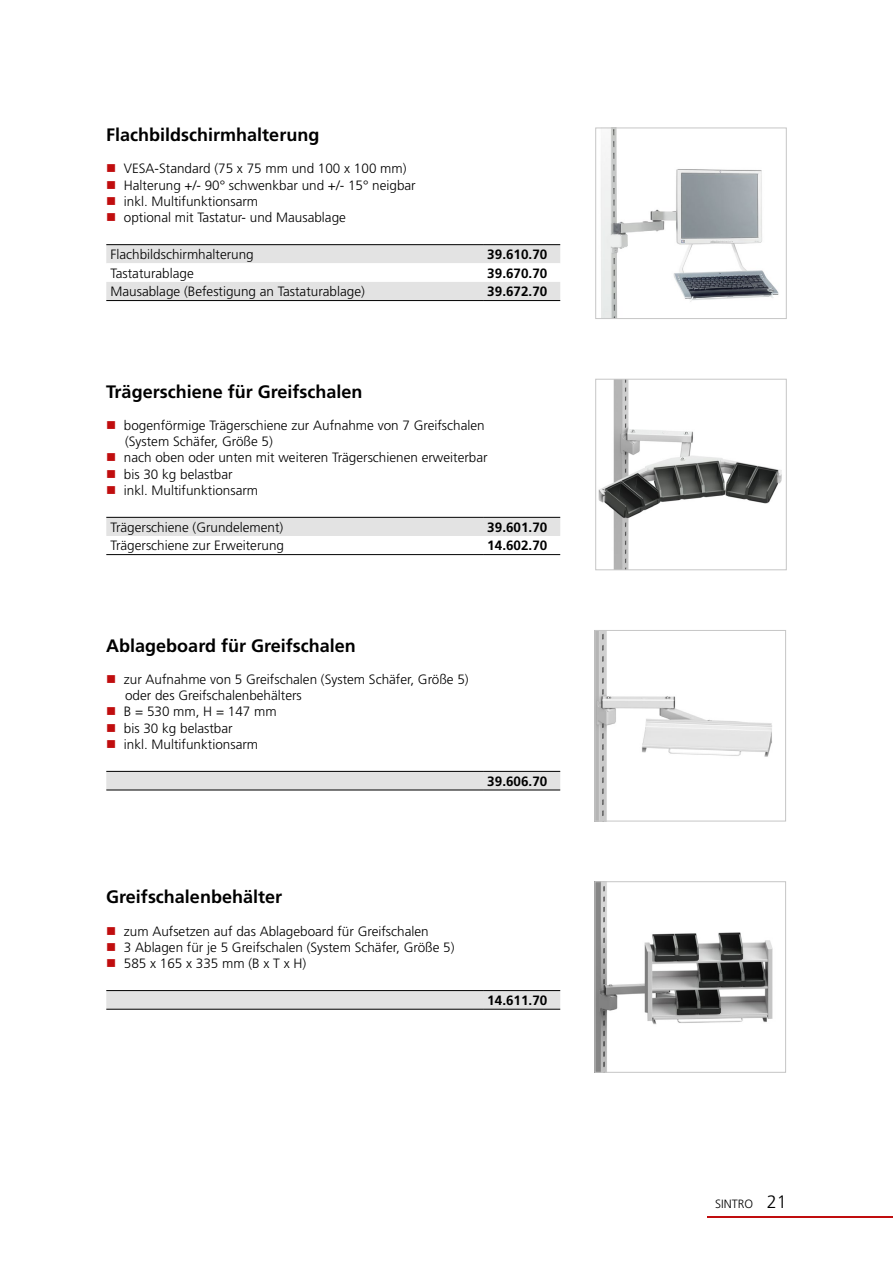
<style>
.page{position:relative;width:893px;height:1263px;background:#fff}
.page>*{position:absolute;margin:0;border:0;box-sizing:border-box;transform-origin:0 0}
.H_4_12{font:700 18px "Frutiger LT Std";color:#000}
.t1{font:300 13.5px "Frutiger LT Std";color:#000}
.t2{font:700 13.5px "Frutiger LT Std";color:#000}
.t3{font:300 12px "Frutiger LT Std";color:#000}
.s1{color:#c00d0e}
.s2{font-size:18px}
</style>
<div class="page">
<hr style="left:707px;top:1216px;width:186px;height:1px;background:#c00d0e">
<img style="left:601px;top:130px;width:178px;height:187px">
<div style="left:595px;top:128px;width:192px;height:191px;border:1px solid #c6c6c6"></div>
<img style="left:598px;top:381px;width:184px;height:187px">
<div style="left:595px;top:379px;width:192px;height:191px;border:1px solid #c6c6c6"></div>
<svg style="left:106px;top:245px;width:454px;height:55px"></svg>
<hr style="left:106px;top:300px;width:377px;height:1px;background:#000">
<hr style="left:483px;top:300px;width:77px;height:1px;background:#000">
<hr style="left:106px;top:244px;width:377px;height:1px;background:#000">
<hr style="left:483px;top:244px;width:77px;height:1px;background:#000">
<div style="left:106px;top:518px;width:454px;height:18px;background:#e3e3e3"></div>
<hr style="left:106px;top:554px;width:377px;height:1px;background:#000">
<hr style="left:483px;top:554px;width:77px;height:1px;background:#000">
<hr style="left:106px;top:517px;width:377px;height:1px;background:#000">
<hr style="left:483px;top:517px;width:77px;height:1px;background:#000">
<div style="left:106px;top:772px;width:454px;height:18px;background:#e3e3e3"></div>
<hr style="left:106px;top:790px;width:377px;height:1px;background:#000">
<hr style="left:483px;top:790px;width:77px;height:1px;background:#000">
<hr style="left:106px;top:771px;width:377px;height:1px;background:#000">
<hr style="left:483px;top:771px;width:77px;height:1px;background:#000">
<svg style="left:106px;top:991px;width:454px;height:18px;background:#dedede"></svg>
<hr style="left:106px;top:1009px;width:377px;height:1px;background:#000">
<hr style="left:483px;top:1009px;width:77px;height:1px;background:#000">
<hr style="left:106px;top:990px;width:377px;height:1px;background:#000">
<hr style="left:483px;top:990px;width:77px;height:1px;background:#000">
<img style="left:597px;top:632px;width:175px;height:187px">
<div style="left:595px;top:630px;width:191px;height:191px;border:1px solid #c6c6c6"></div>
<img style="left:597px;top:883px;width:176px;height:188px">
<div style="left:595px;top:881px;width:191px;height:192px;border:1px solid #c6c6c6"></div>
<p class="H_4_12" style="left:106px;top:124px;width:215px">Flachbildschirmhalterung</p>
<p class="t1" style="left:106px;top:161px;width:302px"><span class="s1">■</span> VESA-Standard (75 x 75 mm und 100 x 100 mm)</p>
<p class="t1" style="left:106px;top:177px;width:311px"><span class="s1">■</span> Halterung +/- 90° schwenkbar und +/- 15° neigbar</p>
<p class="t1" style="left:106px;top:194px;width:153px"><span class="s1">■</span> inkl. Multifunktionsarm</p>
<p class="t1" style="left:106px;top:210px;width:241px"><span class="s1">■</span> optional mit Tastatur- und Mausablage</p>
<p class="t1" style="left:111px;top:247px;width:145px">Flachbildschirmhalterung</p>
<p class="t2" style="left:487px;top:246px;width:62px">39.610.70</p>
<p class="t1" style="left:111px;top:265px;width:85px">Tastaturablage</p>
<p class="t2" style="left:487px;top:265px;width:62px">39.670.70</p>
<p class="t1" style="left:111px;top:284px;width:256px">Mausablage (Befestigung an Tastaturablage)</p>
<p class="t2" style="left:487px;top:284px;width:62px">39.672.70</p>
<p class="H_4_12" style="left:106px;top:381px;width:258px">Trägerschiene für Greifschalen</p>
<p class="t1" style="left:106px;top:418px;width:380px"><span class="s1">■</span> bogenförmige Trägerschiene zur Aufnahme von 7 Greifschalen</p>
<p class="t1" style="left:125px;top:434px;width:149px">(System Schäfer, Größe 5)</p>
<p class="t1" style="left:106px;top:450px;width:383px"><span class="s1">■</span> nach oben oder unten mit weiteren Trägerschienen erweiterbar</p>
<p class="t1" style="left:106px;top:466px;width:128px"><span class="s1">■</span> bis 30 kg belastbar</p>
<p class="t1" style="left:106px;top:482px;width:153px"><span class="s1">■</span> inkl. Multifunktionsarm</p>
<p class="t1" style="left:111px;top:519px;width:174px">Trägerschiene (Grundelement)</p>
<p class="t2" style="left:487px;top:519px;width:62px">39.601.70</p>
<p class="t1" style="left:111px;top:538px;width:175px">Trägerschiene zur Erweiterung</p>
<p class="t2" style="left:487px;top:538px;width:62px">14.602.70</p>
<p class="H_4_12" style="left:106px;top:635px;width:251px">Ablageboard für Greifschalen</p>
<p class="t1" style="left:106px;top:672px;width:364px"><span class="s1">■</span> zur Aufnahme von 5 Greifschalen (System Schäfer, Größe 5)</p>
<p class="t1" style="left:125px;top:688px;width:178px">oder des Greifschalenbehälters</p>
<p class="t1" style="left:106px;top:704px;width:172px"><span class="s1">■</span> B = 530 mm, H = 147 mm</p>
<p class="t1" style="left:106px;top:720px;width:128px"><span class="s1">■</span> bis 30 kg belastbar</p>
<p class="t1" style="left:106px;top:736px;width:153px"><span class="s1">■</span> inkl. Multifunktionsarm</p>
<p class="t2" style="left:487px;top:773px;width:62px">39.606.70</p>
<p class="H_4_12" style="left:106px;top:886px;width:177px">Greifschalenbehälter</p>
<p class="t1" style="left:106px;top:923px;width:324px"><span class="s1">■</span> zum Aufsetzen auf das Ablageboard für Greifschalen</p>
<p class="t1" style="left:106px;top:939px;width:350px"><span class="s1">■</span> 3 Ablagen für je 5 Greifschalen (System Schäfer, Größe 5)</p>
<p class="t1" style="left:106px;top:956px;width:201px"><span class="s1">■</span> 585 x 165 x 335 mm (B x T x H)</p>
<p class="t2" style="left:487px;top:992px;width:62px">14.611.70</p>
<p class="t3" style="left:715px;top:1197px;width:73px">SINTRO <span class="s2">21</span></p>
</div>
